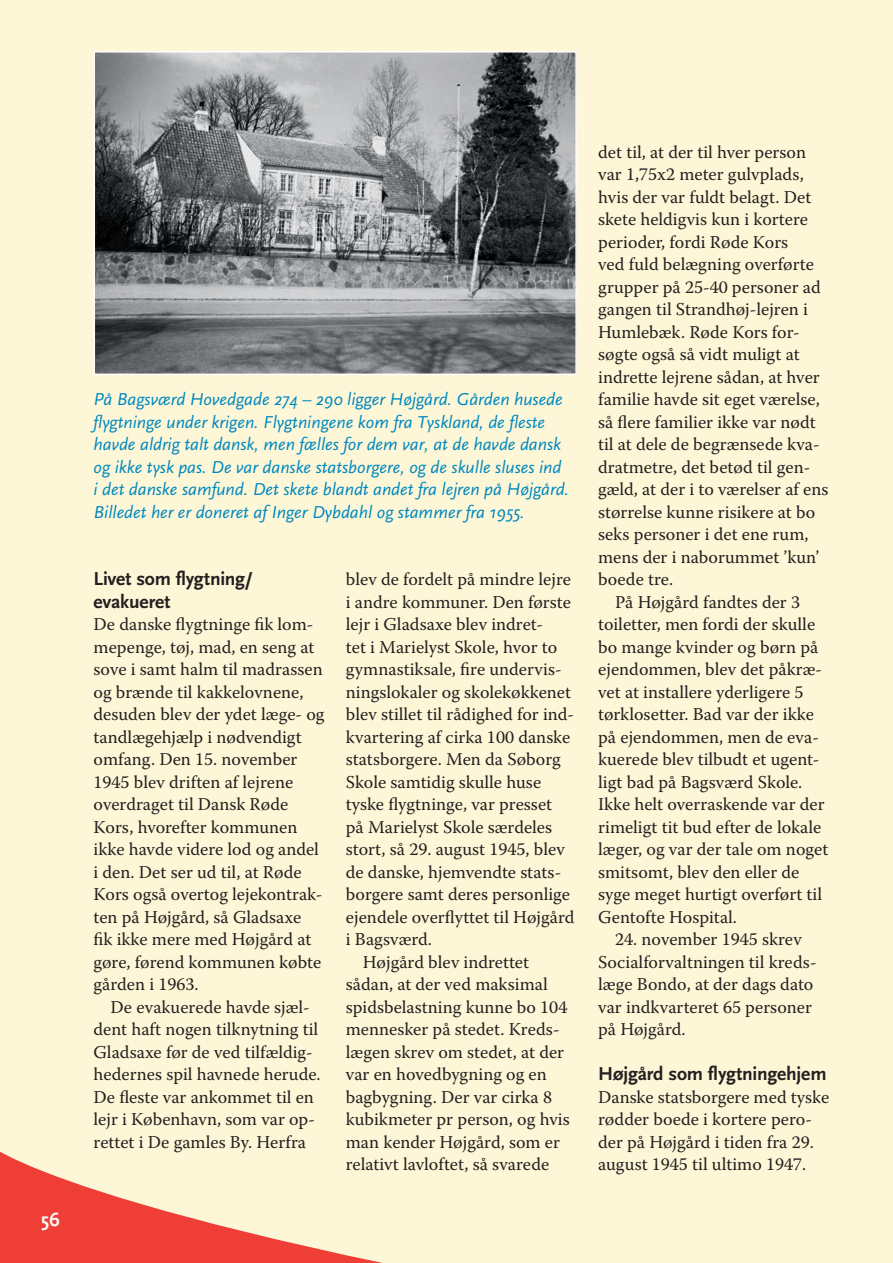
<style>
.page{position:relative;width:893px;height:1263px;background:#fef7d7}
.page>*{position:absolute;margin:0;border:0;box-sizing:border-box;transform-origin:0 0}
.t1{font:700 19.5px/22.5px "Scala Sans";letter-spacing:-.01em;color:#231f20}
.t2{font:700 19.5px "Scala Sans";color:#fff}
.t3{font:18px/22.5px "Warnock Pro";color:#231f20}
.t4{font:italic 18px/22.5px "Scala Sans";color:#0088bf}
</style>
<div class="page">
<svg style="left:0;top:1151px;width:383px;height:112px"></svg>
<img style="left:97px;top:54px;width:477px;height:318px">
<div style="left:94px;top:51px;width:483px;height:324px;border:2px solid #fff"></div>
<p class="t2" style="left:41px;top:1209px;width:20px">56</p>
<p class="t4" style="left:94px;top:388px;width:477px">På Bagsværd Hovedgade 274 – 290 ligger Højgård. Gården husede flygtninge under krigen. Flygtningene kom fra Tyskland, de fleste havde aldrig talt dansk, men fælles for dem var, at de havde dansk og ikke tysk pas. De var danske statsborgere, og de skulle sluses ind i det danske samfund. Det skete blandt andet fra lejren på Højgård.<br>Billedet her er doneret af Inger Dybdahl og stammer fra 1955.</p>
<p class="t1" style="left:94px;top:568px;width:161px">Livet som flygtning/ evakueret</p>
<p class="t3" style="left:94px;top:613px;width:233px">De danske flygtninge fik lom&shy;mepenge, tøj, mad, en seng at sove i samt halm til madrassen og brænde til kakkelovnene, desuden blev der ydet læge- og tandlægehjælp i nødvendigt omfang. Den 15. november<br>1945 blev driften af lejrene overdraget til Dansk Røde<br>Kors, hvorefter kommunen ikke havde videre lod og andel i den. Det ser ud til, at Røde<br>Kors også overtog lejekontrak&shy;ten på Højgård, så Gladsaxe fik ikke mere med Højgård at gøre, førend kommunen købte gården i 1963.</p>
<p class="t3" style="left:94px;top:995px;width:229px;text-indent:17px">De evakuerede havde sjæl&shy;dent haft nogen tilknytning til<br>Gladsaxe før de ved tilfældig&shy;hedernes spil havnede herude.<br>De fleste var ankommet til en lejr i København, som var op&shy;rettet i De gamles By. Herfra</p>
<p class="t3" style="left:346px;top:568px;width:227px">blev de fordelt på mindre lejre</p>
<p class="t3" style="left:346px;top:590px;width:227px">i andre kommuner. Den første</p>
<p class="t3" style="left:346px;top:613px;width:199px">lejr i Gladsaxe blev indret-</p>
<p class="t3" style="left:346px;top:635px;width:213px">tet i Marielyst Skole, hvor to</p>
<p class="t3" style="left:346px;top:658px;width:217px">gymnastiksale, fire undervis-</p>
<p class="t3" style="left:346px;top:680px;width:227px">ningslokaler og skolekøkkenet</p>
<p class="t3" style="left:346px;top:703px;width:230px">blev stillet til rådighed for ind-</p>
<p class="t3" style="left:346px;top:725px;width:226px">kvartering af cirka 100 danske</p>
<p class="t3" style="left:346px;top:748px;width:216px">statsborgere. Men da Søborg</p>
<p class="t3" style="left:346px;top:770px;width:197px">Skole samtidig skulle huse</p>
<p class="t3" style="left:346px;top:793px;width:208px">tyske flygtninge, var presset</p>
<p class="t3" style="left:346px;top:815px;width:208px">på Marielyst Skole særdeles</p>
<p class="t3" style="left:346px;top:838px;width:221px">stort, så 29. august 1945, blev</p>
<p class="t3" style="left:346px;top:860px;width:217px">de danske, hjemvendte stats-</p>
<p class="t3" style="left:346px;top:883px;width:226px">borgere samt deres personlige</p>
<p class="t3" style="left:346px;top:905px;width:230px">ejendele overflyttet til Højgård</p>
<p class="t3" style="left:346px;top:928px;width:88px">i Bagsværd.</p>
<p class="t3" style="left:363px;top:950px;width:168px">Højgård blev indrettet</p>
<p class="t3" style="left:346px;top:973px;width:203px">sådan, at der ved maksimal</p>
<p class="t3" style="left:346px;top:995px;width:223px">spidsbelastning kunne bo 104</p>
<p class="t3" style="left:346px;top:1018px;width:215px">mennesker på stedet. Kreds-</p>
<p class="t3" style="left:346px;top:1040px;width:220px">lægen skrev om stedet, at der</p>
<p class="t3" style="left:346px;top:1063px;width:202px">var en hovedbygning og en</p>
<p class="t3" style="left:346px;top:1085px;width:208px">bagbygning. Der var cirka 8</p>
<p class="t3" style="left:346px;top:1108px;width:225px">kubikmeter pr person, og hvis</p>
<p class="t3" style="left:346px;top:1130px;width:216px">man kender Højgård, som er</p>
<p class="t3" style="left:346px;top:1153px;width:205px">relativt lavloftet, så svarede</p>
<p class="t3" style="left:598px;top:140px;width:209px">det til, at der til hver person</p>
<p class="t3" style="left:598px;top:163px;width:207px">var 1,75x2 meter gulvplads,</p>
<p class="t3" style="left:598px;top:185px;width:215px">hvis der var fuldt belagt. Det</p>
<p class="t3" style="left:598px;top:208px;width:211px">skete heldigvis kun i kortere</p>
<p class="t3" style="left:598px;top:230px;width:192px">perioder, fordi Røde Kors</p>
<p class="t3" style="left:598px;top:253px;width:217px">ved fuld belægning overførte</p>
<p class="t3" style="left:598px;top:275px;width:224px">grupper på 25-40 personer ad</p>
<p class="t3" style="left:598px;top:298px;width:211px">gangen til Strandhøj-lejren i</p>
<p class="t3" style="left:598px;top:320px;width:203px">Humlebæk. Røde Kors for-</p>
<p class="t3" style="left:598px;top:343px;width:203px">søgte også så vidt muligt at</p>
<p class="t3" style="left:598px;top:365px;width:223px">indrette lejrene sådan, at hver</p>
<p class="t3" style="left:598px;top:388px;width:223px">familie havde sit eget værelse,</p>
<p class="t3" style="left:598px;top:410px;width:219px">så flere familier ikke var nødt</p>
<p class="t3" style="left:598px;top:433px;width:223px">til at dele de begrænsede kva-</p>
<p class="t3" style="left:598px;top:455px;width:214px">dratmetre, det betød til gen-</p>
<p class="t3" style="left:598px;top:478px;width:232px">gæld, at der i to værelser af ens</p>
<p class="t3" style="left:598px;top:500px;width:219px">størrelse kunne risikere at bo</p>
<p class="t3" style="left:598px;top:523px;width:212px">seks personer i det ene rum,</p>
<p class="t3" style="left:598px;top:545px;width:222px">mens der i naborummet ’kun’</p>
<p class="t3" style="left:598px;top:568px;width:76px">boede tre.</p>
<p class="t3" style="left:615px;top:590px;width:186px">På Højgård fandtes der 3</p>
<p class="t3" style="left:598px;top:613px;width:218px">toiletter, men fordi der skulle</p>
<p class="t3" style="left:598px;top:635px;width:222px">bo mange kvinder og børn på</p>
<p class="t3" style="left:598px;top:658px;width:225px">ejendommen, blev det påkræ-</p>
<p class="t3" style="left:598px;top:680px;width:207px">vet at installere yderligere 5</p>
<p class="t3" style="left:598px;top:703px;width:217px">tørklosetter. Bad var der ikke</p>
<p class="t3" style="left:598px;top:725px;width:222px">på ejendommen, men de eva-</p>
<p class="t3" style="left:598px;top:748px;width:223px">kuerede blev tilbudt et ugent-</p>
<p class="t3" style="left:598px;top:770px;width:206px">ligt bad på Bagsværd Skole.</p>
<p class="t3" style="left:598px;top:793px;width:228px">Ikke helt overraskende var der</p>
<p class="t3" style="left:598px;top:815px;width:225px">rimeligt tit bud efter de lokale</p>
<p class="t3" style="left:598px;top:838px;width:232px">læger, og var der tale om noget</p>
<p class="t3" style="left:598px;top:860px;width:203px">smitsomt, blev den eller de</p>
<p class="t3" style="left:598px;top:883px;width:225px">syge meget hurtigt overført til</p>
<p class="t3" style="left:598px;top:905px;width:140px">Gentofte Hospital.</p>
<p class="t3" style="left:598px;top:928px;width:220px;text-indent:17px">24. november 1945 skrev<br>Socialforvaltningen til kreds&shy;læge Bondo, at der dags dato var indkvarteret 65 personer på Højgård.</p>
<p class="t1" style="left:598px;top:1063px;width:230px">Højgård som flygtningehjem</p>
<p class="t3" style="left:598px;top:1085px;width:233px">Danske statsborgere med tyske rødder boede i kortere pero&shy;der på Højgård i tiden fra 29. august 1945 til ultimo 1947.</p>
</div>
